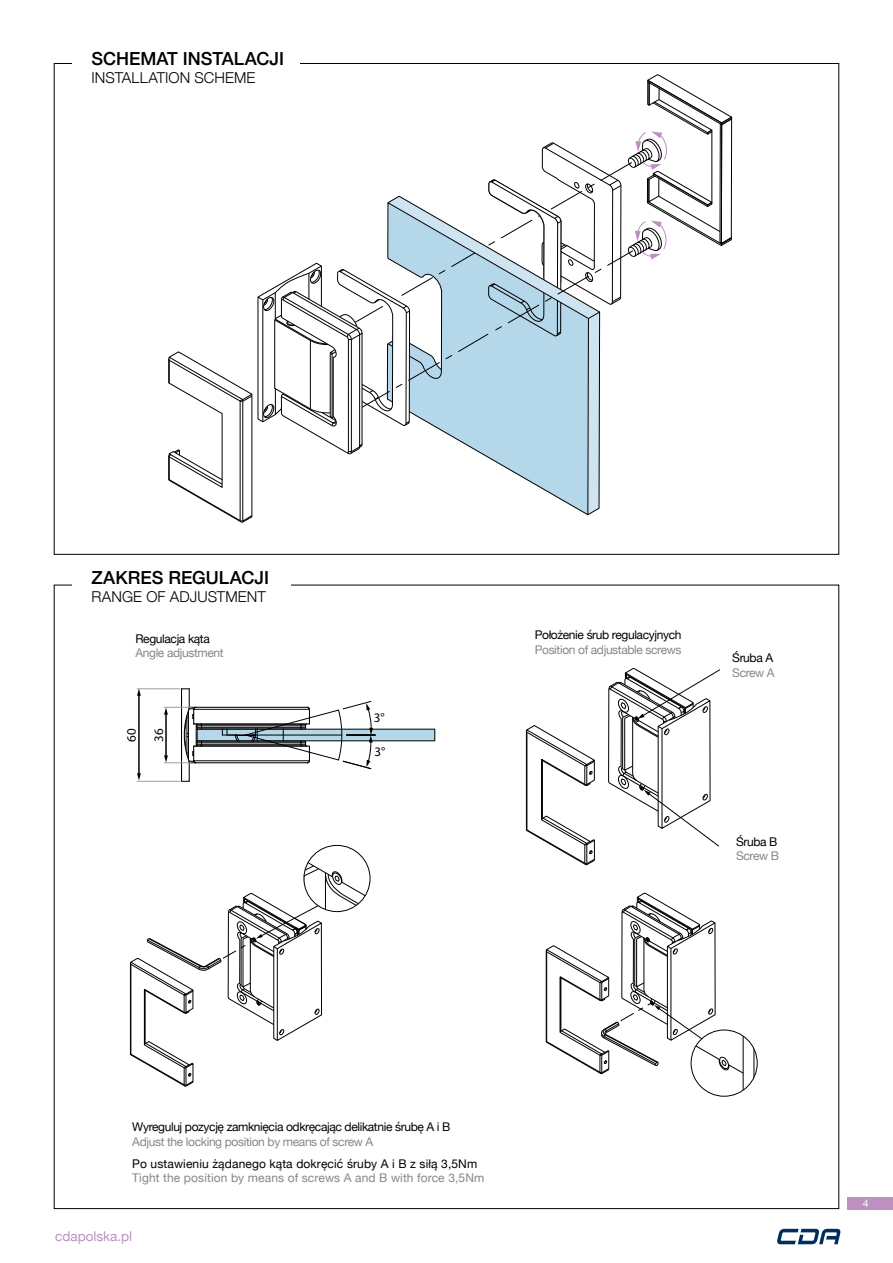
<style>
.page{position:relative;width:893px;height:1263px;background:#fff}
.page>*{position:absolute;margin:0;border:0;box-sizing:border-box;transform-origin:0 0}
.t1{font:500 18px "Helvetica Neue";color:#000}
.t2{font:300 15px "Helvetica Neue";letter-spacing:.005em;color:#000}
.t3{font:13.5px "Helvetica Neue";color:#bc90c1}
.t4{font:13.05px/27.3px "Myriad Pro";color:#000}
.t5{font:12px "Helvetica Neue";letter-spacing:-.03em;color:#000}
.t6{font:12px "Helvetica Neue";letter-spacing:-.03em;color:#878786}
.t7{font:12px "Helvetica Neue";letter-spacing:.01em;color:#000}
.t8{font:12px "Helvetica Neue";letter-spacing:.01em;color:#878786}
.t9{font:10.5px "Helvetica Neue";color:#fff}
</style>
<div class="page">
<svg style="left:168px;top:74px;width:565px;height:449px"></svg>
<div style="left:197px;top:729px;width:238px;height:12px;background:#b5d7ea"></div>
<svg style="left:526px;top:725px;width:69px;height:140px"></svg>
<svg style="left:608px;top:668px;width:112px;height:179px"></svg>
<hr style="left:194px;top:746px;width:115px;height:1px;background:#000">
<hr style="left:196px;top:762px;width:111px;height:1px;background:#000">
<hr style="left:196px;top:707px;width:111px;height:1px;background:#000">
<hr style="left:194px;top:723px;width:115px;height:1px;background:#000">
<hr style="left:202px;top:744px;width:99px;height:1px;background:#000">
<hr style="left:202px;top:729px;width:99px;height:1px;background:#000">
<hr style="left:202px;top:727px;width:99px;height:1px;background:#000">
<hr style="left:202px;top:725px;width:99px;height:1px;background:#000">
<hr style="left:202px;top:742px;width:99px;height:1px;background:#000">
<hr style="left:202px;top:741px;width:99px;height:1px;background:#000">
<hr style="left:201px;top:724px;width:101px;height:1px;background:#000">
<hr style="left:201px;top:745px;width:101px;height:1px;background:#000">
<hr style="left:194px;top:760px;width:115px;height:1px;background:#000">
<hr style="left:194px;top:709px;width:115px;height:1px;background:#000">
<hr style="left:137px;top:688px;width:43px;height:1px;background:#9d9d9c">
<hr style="left:137px;top:781px;width:43px;height:1px;background:#9d9d9c">
<hr style="left:139px;top:694px;width:1px;height:81px;background:#000">
<svg style="left:137px;top:689px;width:4px;height:7px"></svg>
<svg style="left:137px;top:773px;width:4px;height:7px"></svg>
<svg style="left:164px;top:688px;width:38px;height:94px"></svg>
<svg style="left:222px;top:701px;width:153px;height:68px"></svg>
<svg style="left:546px;top:892px;width:211px;height:205px"></svg>
<svg style="left:130px;top:844px;width:240px;height:243px"></svg>
<div style="left:848px;top:1197px;width:45px;height:12px;background:#bc90c1"></div>
<svg style="left:777px;top:1229px;width:64px;height:15px"></svg>
<h1 class="t1" style="left:91px;top:51px;width:194px">SCHEMAT INSTALACJI</h1>
<p class="t2" style="left:91px;top:72px;width:165px">INSTALLATION SCHEME</p>
<h1 class="t1" style="left:91px;top:571px;width:179px">ZAKRES REGULACJI</h1>
<p class="t2" style="left:91px;top:591px;width:176px">RANGE OF ADJUSTMENT</p>
<p class="t5" style="left:135px;top:630px;width:76px">Regulacja kąta</p>
<p class="t6" style="left:135px;top:644px;width:90px">Angle adjustment</p>
<p class="t4" style="left:118px;top:742px;width:15px;rotate:-90deg">60<br>36</p>
<p class="t4" style="left:374px;top:704px;width:12px">3°</p>
<p class="t4" style="left:374px;top:738px;width:12px">3°</p>
<p class="t5" style="left:535px;top:626px;width:148px">Położenie śrub regulacyjnych</p>
<p class="t6" style="left:535px;top:641px;width:148px">Position of adjustable screws</p>
<p class="t5" style="left:732px;top:649px;width:42px">Śruba A</p>
<p class="t6" style="left:732px;top:664px;width:44px">Screw A</p>
<p class="t5" style="left:736px;top:833px;width:43px">Śruba B</p>
<p class="t6" style="left:736px;top:847px;width:44px">Screw B</p>
<p class="t5" style="left:132px;top:1118px;width:320px">Wyreguluj pozycję zamknięcia odkręcając delikatnie śrubę A i B</p>
<p class="t6" style="left:132px;top:1133px;width:243px">Adjust the locking position by means of screw A</p>
<p class="t7" style="left:132px;top:1155px;width:347px">Po ustawieniu żądanego kąta dokręcić śruby A i B z siłą 3,5Nm</p>
<p class="t8" style="left:132px;top:1169px;width:354px">Tight the position by means of screws A and B with force 3,5Nm</p>
<p class="t3" style="left:55px;top:1226px;width:79px">cdapolska.pl</p>
<p class="t9" style="left:863px;top:1199px;width:7px">4</p>
</div>
